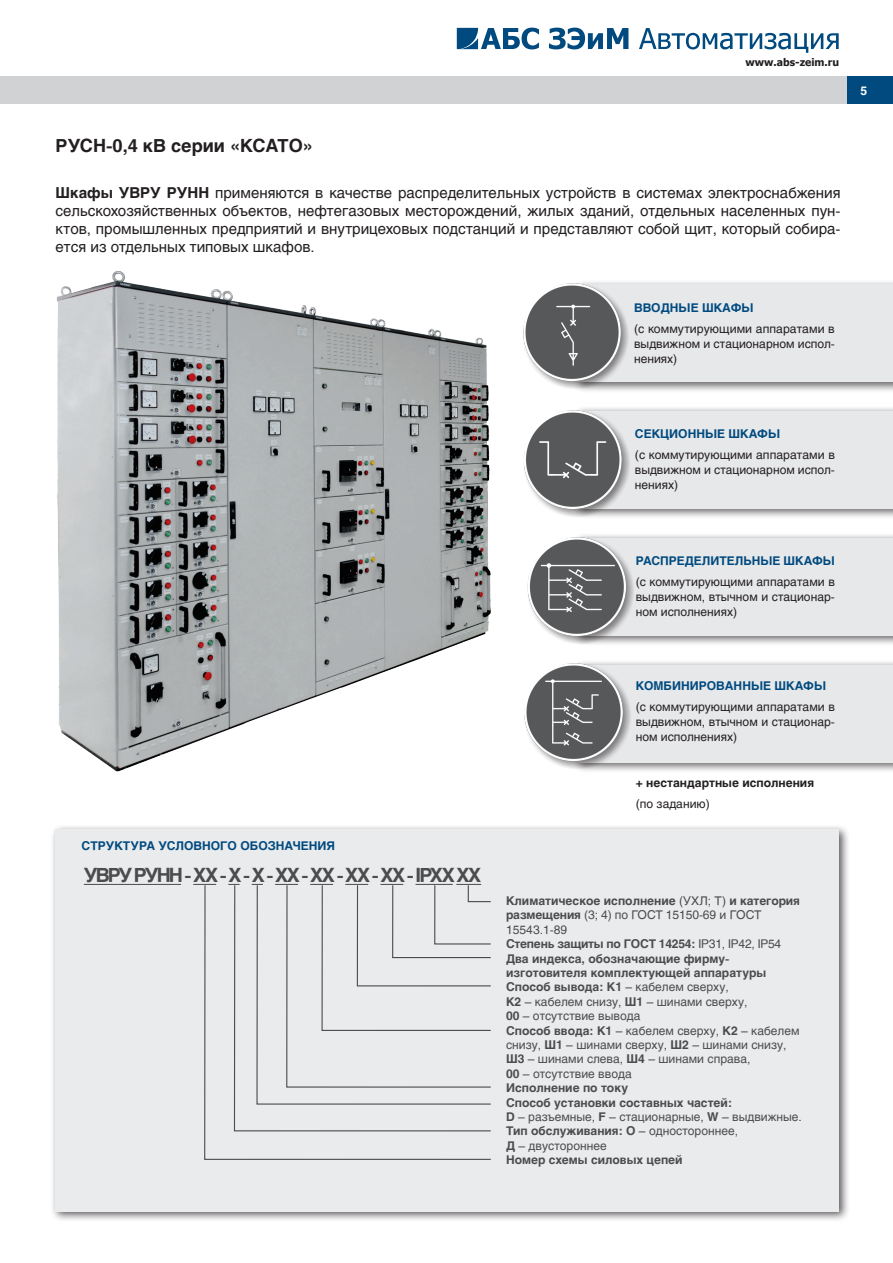
<style>
.page{position:relative;width:893px;height:1263px;background:#fff}
.page>*{position:absolute;margin:0;border:0;box-sizing:border-box;transform-origin:0 0}
.t1{font:700 19.5px "Helios";letter-spacing:-.095em;color:#4b4c4d}
.t2{font:700 18px "Helios";color:#231f20}
.t3{font:15px/18px "Helios";color:#231f20;text-align:justify}
.t4{font:12px/14.4px "Helios";color:#4b4c4d}
.t5{font:12px/15px "Helios";color:#231f20;text-align:justify}
.t6{font:700 12px "Helios";color:#004a7f}
.t7{font:700 12px "Helios";color:#231f20}
.t8{font:700 12px "Helios";color:#fff}
.t9{font:700 10.5px "Tahoma";color:#231f20}
.s1{font-weight:700}
</style>
<div class="page">
<div style="left:0;top:77px;width:893px;height:27px;background:#d1d2d4"></div>
<div style="left:848px;top:77px;width:45px;height:27px;background:#004a7f"></div>
<svg style="left:457px;top:28px;width:382px;height:25px"></svg>
<div style="left:572px;top:279px;width:321px;height:114px;background:#231f20;opacity:.75"></div>
<div style="left:577px;top:284px;width:316px;height:98px;background:#e6e7e9"></div>
<div style="left:572px;top:406px;width:321px;height:114px;background:#231f20;opacity:.75"></div>
<div style="left:577px;top:411px;width:316px;height:98px;background:#e6e7e9"></div>
<div style="left:572px;top:532px;width:321px;height:115px;background:#231f20;opacity:.75"></div>
<div style="left:577px;top:538px;width:316px;height:98px;background:#e6e7e9"></div>
<div style="left:572px;top:659px;width:321px;height:115px;background:#231f20;opacity:.75"></div>
<div style="left:577px;top:664px;width:316px;height:98px;background:#e6e7e9"></div>
<div style="left:50px;top:824px;width:800px;height:398px;background:#231f20;opacity:.75"></div>
<div style="left:56px;top:829px;width:783px;height:382px;background:#eaebec"></div>
<img style="left:523px;top:283px;width:111px;height:106px">
<img style="left:524px;top:411px;width:108px;height:106px">
<img style="left:527px;top:538px;width:107px;height:106px">
<img style="left:524px;top:663px;width:107px;height:107px">
<hr style="left:84px;top:884px;width:97px;height:1px;background:#4b4c4d">
<svg style="left:204px;top:884px;width:287px;height:276px"></svg>
<svg style="left:233px;top:884px;width:258px;height:248px"></svg>
<svg style="left:275px;top:884px;width:216px;height:204px"></svg>
<img style="left:56px;top:271px;width:435px;height:501px">
<h2 class="t2" style="left:56px;top:135px;width:259px">РУСН-0,4 кВ серии «КСАТО»</h2>
<p class="t9" style="left:745px;top:55px;width:95px">www.abs-zeim.ru</p>
<p class="t3" style="left:56px;top:184px;width:786px"><span class="s1">Шкафы УВРУ РУНН</span> применяются в качестве распределительных устройств в системах электроснабжения сельскохозяйственных объектов, нефтегазовых месторождений, жилых зданий, отдельных населенных пун&shy;ктов, промышленных предприятий и внутрицеховых подстанций и представляют собой щит, который собира&shy;ется из отдельных типовых шкафов.</p>
<p class="t6" style="left:634px;top:301px;width:121px">ВВОДНЫЕ ШКАФЫ</p>
<p class="t5" style="left:634px;top:321px;width:202px">(с коммутирующими аппаратами в выдвижном и стационарном испол&shy;нениях)</p>
<p class="t8" style="left:860px;top:84px;width:8px">5</p>
<p class="t6" style="left:635px;top:426px;width:147px">СЕКЦИОННЫЕ ШКАФЫ</p>
<p class="t5" style="left:635px;top:447px;width:201px">(с коммутирующими аппаратами в выдвижном и стационарном испол&shy;нениях)</p>
<p class="t6" style="left:82px;top:839px;width:255px">СТРУКТУРА УСЛОВНОГО ОБОЗНАЧЕНИЯ</p>
<h1 class="t1" style="left:84px;top:864px;width:399px">УВРУ РУНН - ХХ - Х - Х - ХХ - ХХ - ХХ - ХХ - IPХХ ХХ</h1>
<p class="t6" style="left:636px;top:554px;width:201px">РАСПРЕДЕЛИТЕЛЬНЫЕ ШКАФЫ</p>
<p class="t5" style="left:636px;top:574px;width:201px">(с коммутирующими аппаратами в выдвижном, втычном и стационар&shy;ном исполнениях)</p>
<p class="t6" style="left:636px;top:679px;width:192px">КОМБИНИРОВАННЫЕ ШКАФЫ</p>
<p class="t5" style="left:636px;top:699px;width:201px">(с коммутирующими аппаратами в выдвижном, втычном и стационар&shy;ном исполнениях)</p>
<p class="t7" style="left:636px;top:776px;width:180px">+ нестандартные исполнения</p>
<p class="t5" style="left:636px;top:796px;width:75px">(по заданию)</p>
<p class="t4" style="left:506px;top:893px;width:297px"><span class="s1">Климатическое исполнение</span> (УХЛ; Т) <span class="s1">и категория размещения</span> (3; 4) по ГОСТ 15150-69 и ГОСТ 15543.1-89<br><span class="s1">Степень защиты по ГОСТ 14254:</span> IP31, IP42, IP54<br><span class="s1">Два индекса, обозначающие фирму&shy;изготовителя комплектующей аппаратуры Способ вывода: К1</span> – кабелем сверху,<br><span class="s1">К2</span> – кабелем снизу, <span class="s1">Ш1</span> – шинами сверху,<br><span class="s1">00</span> – отсутствие вывода<br><span class="s1">Способ ввода: К1</span> – кабелем сверху, <span class="s1">К2</span> – кабелем снизу, <span class="s1">Ш1</span> – шинами сверху, <span class="s1">Ш2</span> – шинами снизу, <span class="s1">Ш3</span> – шинами слева, <span class="s1">Ш4</span> – шинами справа,<br><span class="s1">00</span> – отсутствие ввода<br><span class="s1">Исполнение по току<br>Способ установки составных частей:<br>D</span> – разъемные, <span class="s1">F</span> – стационарные, <span class="s1">W</span> – выдвижные.<br><span class="s1">Тип обслуживания: О</span> – одностороннее,<br><span class="s1">Д</span> – двустороннее<br><span class="s1">Номер схемы силовых цепей</span></p>
</div>
